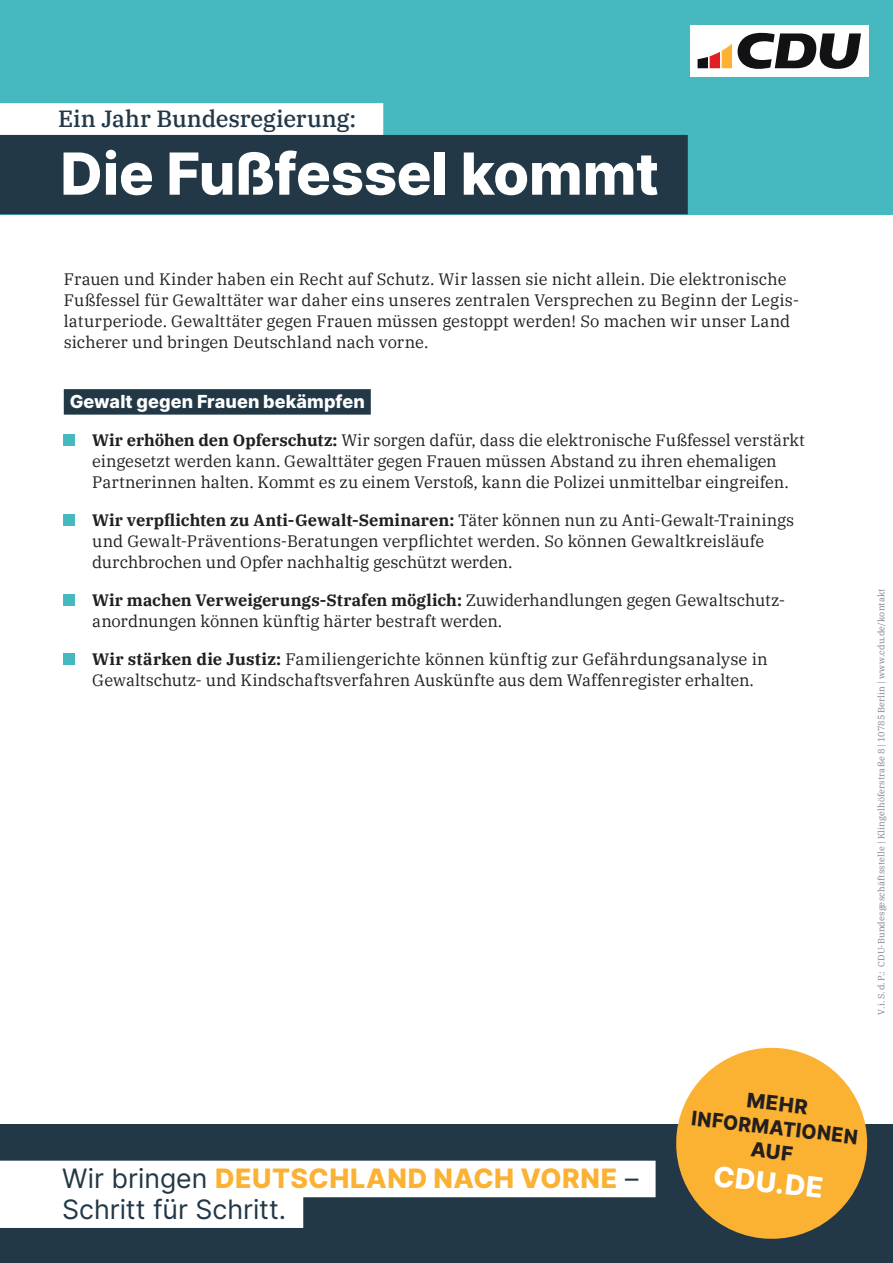
<style>
.page{position:relative;width:893px;height:1263px;background:#fff}
.page>*{position:absolute;margin:0;border:0;box-sizing:border-box;transform-origin:0 0}
.t1{font:800 58.05px "Inter";letter-spacing:-.005em;color:#fff}
.t2{font:800 28.05px "Inter";color:#fff}
.t3{font:26.7px/30.8px "Inter";color:#223847}
.t4{font:500 23.4px "IBM Plex Serif";letter-spacing:-.005em;color:#223847}
.t5{font:800 20.1px "Inter";color:#231f20;scale:.95 1}
.t6{font:800 20.1px "Inter";color:#231f20}
.t7{font:800 18px "Inter";letter-spacing:.005em;color:#fff}
.t8{font:16.5px/21px "IBM Plex Serif";color:#231f20}
.t9{font:9px "IBM Plex Serif";letter-spacing:.015em;color:#808285}
.s1{font-weight:700}
.s2{font-weight:800;color:#fbb131}
</style>
<div class="page">
<div style="left:0;top:0;width:893px;height:214px;background:#46b9c0"></div>
<div style="left:0;top:1125px;width:893px;height:138px;background:#223847"></div>
<div style="left:0;top:1161px;width:656px;height:36px;background:#fff"></div>
<div style="left:0;top:1191px;width:303px;height:37px;background:#fff"></div>
<div style="left:690px;top:25px;width:179px;height:52px;background:#fff"></div>
<svg style="left:698px;top:33px;width:163px;height:36px"></svg>
<div style="left:64px;top:389px;width:307px;height:26px;background:#223847"></div>
<div style="left:64px;top:435px;width:11px;height:11px;background:#46b9c0"></div>
<div style="left:64px;top:515px;width:11px;height:11px;background:#46b9c0"></div>
<div style="left:64px;top:595px;width:11px;height:11px;background:#46b9c0"></div>
<div style="left:64px;top:654px;width:11px;height:11px;background:#46b9c0"></div>
<div style="left:0;top:103px;width:383px;height:32px;background:#fff"></div>
<div style="left:0;top:135px;width:688px;height:79px;background:#223847"></div>
<svg style="left:671px;top:1047px;width:201px;height:192px"></svg>
<h3 class="t4" style="left:58px;top:101px;width:300px">Ein Jahr Bundesregierung:</h3>
<h1 class="t1" style="left:60px;top:131px;width:600px">Die Fußfessel kommt</h1>
<p class="t8" style="left:64px;top:267px;width:735px">Frauen und Kinder haben ein Recht auf Schutz. Wir lassen sie nicht allein. Die elektronische Fußfessel für Gewalttäter war daher eins unseres zentralen Versprechen zu Beginn der Legis&shy;laturperiode. Gewalttäter gegen Frauen müssen gestoppt werden! So machen wir unser Land sicherer und bringen Deutschland nach vorne.</p>
<p class="t7" style="left:70px;top:388px;width:297px">Gewalt gegen Frauen bekämpfen</p>
<p class="t8" style="left:92px;top:428px;width:714px"><span class="s1">Wir erhöhen den Opferschutz:</span> Wir sorgen dafür, dass die elektronische Fußfessel verstärkt eingesetzt werden kann. Gewalttäter gegen Frauen müssen Abstand zu ihren ehemaligen<br>Partnerinnen halten. Kommt es zu einem Verstoß, kann die Polizei unmittelbar eingreifen.</p>
<p class="t8" style="left:92px;top:508px;width:703px"><span class="s1">Wir verpflichten zu Anti-Gewalt-Seminaren:</span> Täter können nun zu Anti-Gewalt-Trainings und Gewalt-Präventions-Beratungen verpflichtet werden. So können Gewaltkreisläufe durchbrochen und Opfer nachhaltig geschützt werden.</p>
<p class="t8" style="left:92px;top:588px;width:692px"><span class="s1">Wir machen Verweigerungs-Strafen möglich:</span> Zuwiderhandlungen gegen Gewaltschutz&shy;anordnungen können künftig härter bestraft werden.</p>
<p class="t8" style="left:92px;top:647px;width:677px"><span class="s1">Wir stärken die Justiz:</span> Familiengerichte können künftig zur Gefährdungsanalyse in<br>Gewaltschutz- und Kindschaftsverfahren Auskünfte aus dem Waffenregister erhalten.</p>
<p class="t9" style="left:874px;top:1015px;width:428px;rotate:-90deg">V.i.S.d.P.: CDU-Bundesgeschäftsstelle | Klingelhöferstraße 8 | 10785 Berlin | www.cdu.de/kontakt</p>
<h3 class="t3" style="left:62px;top:1162px;width:578px">Wir bringen <span class="s2">DEUTSCHLAND NACH VORNE</span> –<br>Schritt für Schritt.</h3>
<p class="t6" style="left:748px;top:1086px;width:63px;rotate:6deg">MEHR</p>
<p class="t5" style="left:693px;top:1103px;width:178px;rotate:7deg">INFORMATIONEN</p>
<h2 class="t2" style="left:715px;top:1156px;width:112px;rotate:6deg">CDU.DE</h2>
</div>
